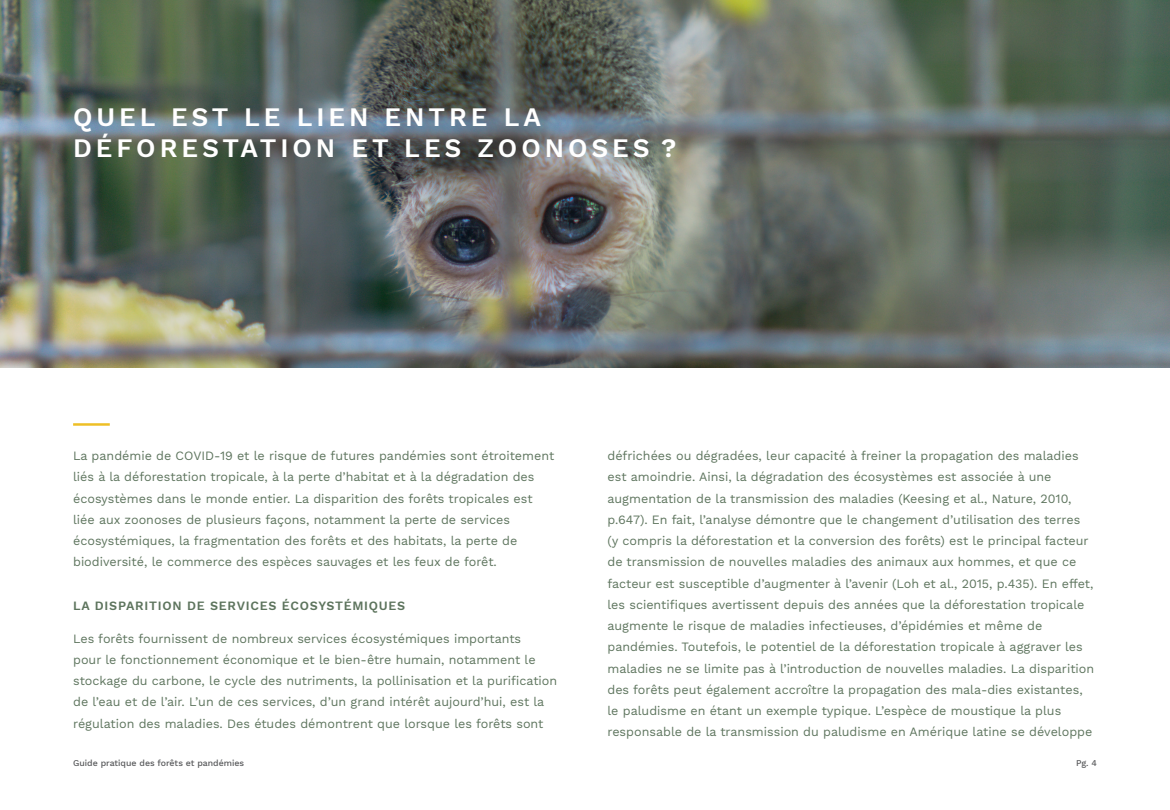
<style>
.page{position:relative;width:1170px;height:810px;background:#fff}
.page>*{position:absolute;margin:0;border:0;box-sizing:border-box;transform-origin:0 0}
.Section_header{font:600 26.25px "Work Sans";letter-spacing:.15em;color:#fff}
.Normal_body{font:12.5px/21.2px "Work Sans";color:#5d745d}
.Section_header-2{font:600 12.5px "Work Sans";letter-spacing:.06em;color:#5d745d}
.t1{font:500 8.75px "Work Sans";color:#57585a}
</style>
<div class="page">
<img style="left:0;top:0;width:1170px;height:368px">
<hr style="left:73px;top:423px;width:37px;height:3px;background:#eebf26">
<p class="Section_header" style="left:73px;top:101px;width:469px">QUEL EST LE LIEN ENTRE LA</p>
<p class="Section_header" style="left:73px;top:133px;width:605px">DÉFORESTATION ET LES ZOONOSES ?</p>
<p class="Normal_body" style="left:73px;top:446px;width:483px">La pandémie de COVID-19 et le risque de futures pandémies sont étroitement liés à la déforestation tropicale, à la perte d’habitat et à la dégradation des écosystèmes dans le monde entier. La disparition des forêts tropicales est liée aux zoonoses de plusieurs façons, notamment la perte de services écosystémiques, la fragmentation des forêts et des habitats, la perte de biodiversité, le commerce des espèces sauvages et les feux de forêt.</p>
<p class="Section_header-2" style="left:73px;top:598px;width:334px">LA DISPARITION DE SERVICES ÉCOSYSTÉMIQUES</p>
<p class="Normal_body" style="left:73px;top:628px;width:486px">Les forêts fournissent de nombreux services écosystémiques importants<br>pour le fonctionnement économique et le bien-être humain, notamment le stockage du carbone, le cycle des nutriments, la pollinisation et la purification de l’eau et de l’air. L’un de ces services, d’un grand intérêt aujourd’hui, est la régulation des maladies. Des études démontrent que lorsque les forêts sont</p>
<p class="Normal_body" style="left:608px;top:446px;width:488px">défrichées ou dégradées, leur capacité à freiner la propagation des maladies est amoindrie. Ainsi, la dégradation des écosystèmes est associée à une augmentation de la transmission des maladies (Keesing et al., Nature, 2010, p.647). En fait, l’analyse démontre que le changement d’utilisation des terres (y compris la déforestation et la conversion des forêts) est le principal facteur de transmission de nouvelles maladies des animaux aux hommes, et que ce facteur est susceptible d’augmenter à l’avenir (Loh et al., 2015, p.435). En effet, les scientifiques avertissent depuis des années que la déforestation tropicale augmente le risque de maladies infectieuses, d’épidémies et même de pandémies. Toutefois, le potentiel de la déforestation tropicale à aggraver les maladies ne se limite pas à l’introduction de nouvelles maladies. La disparition des forêts peut également accroître la propagation des mala-dies existantes, le paludisme en étant un exemple typique. L’espèce de moustique la plus responsable de la transmission du paludisme en Amérique latine se développe</p>
<p class="t1" style="left:73px;top:758px;width:173px">Guide pratique des forêts et pandémies</p>
<p class="t1" style="left:1076px;top:758px;width:22px">Pg. 4</p>
</div>
